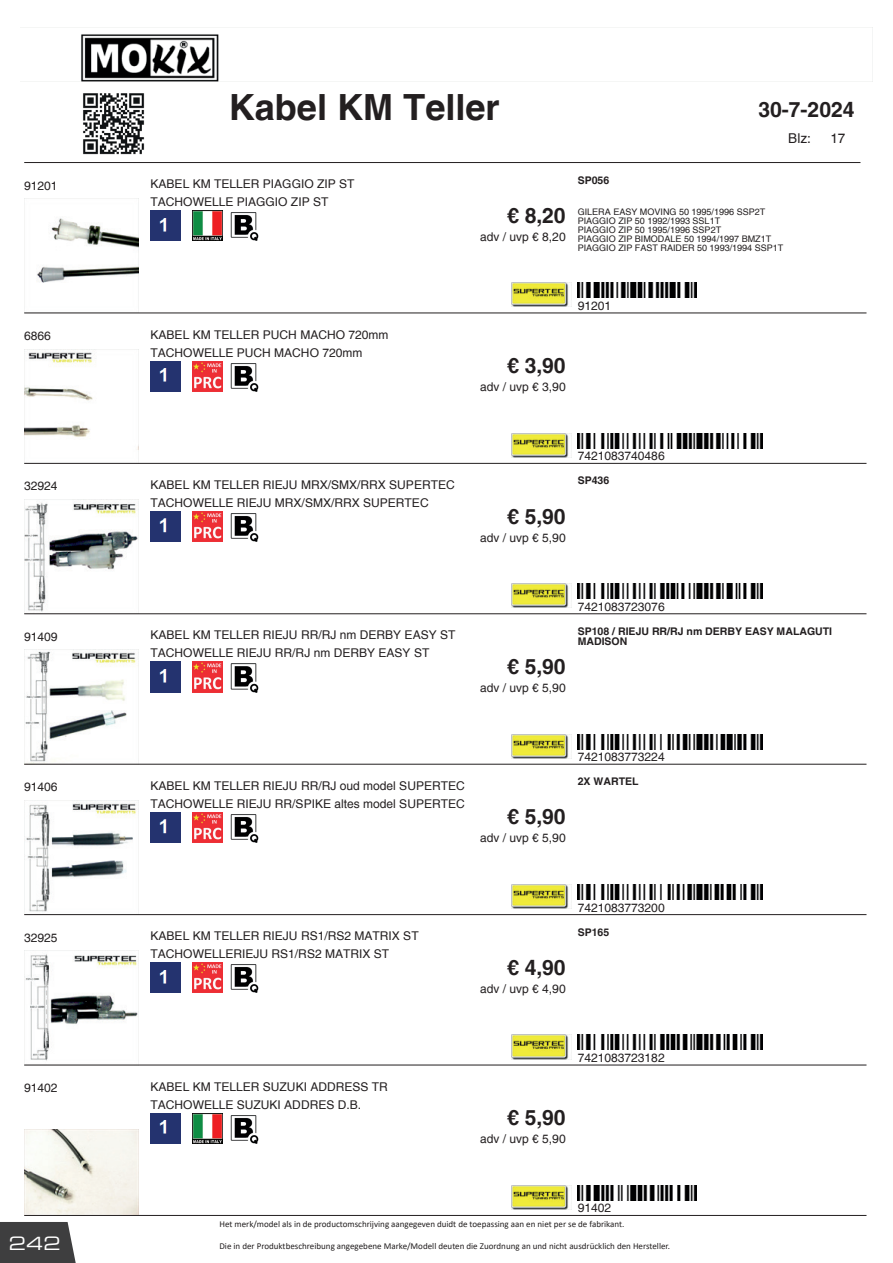
<style>
.page{position:relative;width:893px;height:1263px;background:#fff}
.page>*{position:absolute;margin:0;border:0;box-sizing:border-box;transform-origin:0 0}
.t1{font:700 36.15px "Helvetica";color:#231f20}
.t2{font:700 21px "Helvetica";color:#231f20}
.t3{font:18px "Eurostile Extended Two";color:#fff}
.t4{font:13.5px "Helvetica";color:#231f20}
.t5{font:12px/18px "Helvetica";color:#231f20}
.t6{font:700 10.5px/10.5px "Helvetica";color:#231f20}
.t7{font:9px/9px "Helvetica";color:#231f20}
.t8{font:9px "Calibri";color:#231f20}
.t9{font:9px "Calibri";color:#221f1f}
</style>
<div class="page">
<div style="left:0;top:1222px;width:76px;height:41px;background:#3e3e3f"></div>
<img style="left:81px;top:34px;width:138px;height:47px">
<hr style="left:24px;top:162px;width:836px;height:1px;background:#231f20">
<img style="left:512px;top:283px;width:60px;height:24px">
<img style="left:24px;top:200px;width:115px;height:113px">
<img style="left:578px;top:283px;width:118px;height:15px">
<img style="left:151px;top:211px;width:30px;height:30px">
<img style="left:193px;top:211px;width:30px;height:30px">
<img style="left:230px;top:212px;width:29px;height:29px">
<hr style="left:24px;top:313px;width:842px;height:1px;background:#231f20">
<img style="left:512px;top:433px;width:60px;height:24px">
<img style="left:24px;top:349px;width:115px;height:114px">
<img style="left:578px;top:433px;width:185px;height:15px">
<img style="left:151px;top:361px;width:30px;height:30px">
<img style="left:193px;top:361px;width:30px;height:30px">
<img style="left:230px;top:363px;width:29px;height:28px">
<hr style="left:24px;top:463px;width:842px;height:1px;background:#231f20">
<img style="left:512px;top:584px;width:60px;height:24px">
<img style="left:24px;top:499px;width:115px;height:114px">
<img style="left:578px;top:584px;width:185px;height:15px">
<img style="left:151px;top:511px;width:30px;height:31px">
<img style="left:193px;top:511px;width:30px;height:31px">
<img style="left:230px;top:513px;width:29px;height:29px">
<hr style="left:24px;top:613px;width:842px;height:1px;background:#231f20">
<img style="left:512px;top:734px;width:60px;height:24px">
<img style="left:24px;top:650px;width:115px;height:114px">
<img style="left:578px;top:734px;width:185px;height:15px">
<img style="left:151px;top:662px;width:30px;height:30px">
<img style="left:193px;top:662px;width:30px;height:30px">
<img style="left:230px;top:663px;width:29px;height:29px">
<hr style="left:24px;top:764px;width:842px;height:1px;background:#231f20">
<img style="left:512px;top:884px;width:60px;height:24px">
<img style="left:24px;top:800px;width:115px;height:113px">
<img style="left:578px;top:884px;width:185px;height:15px">
<img style="left:151px;top:812px;width:30px;height:30px">
<img style="left:193px;top:812px;width:30px;height:30px">
<img style="left:230px;top:814px;width:29px;height:28px">
<hr style="left:24px;top:914px;width:842px;height:1px;background:#231f20">
<img style="left:512px;top:1035px;width:60px;height:24px">
<img style="left:24px;top:952px;width:115px;height:113px">
<img style="left:578px;top:1035px;width:185px;height:15px">
<img style="left:151px;top:963px;width:30px;height:30px">
<img style="left:193px;top:963px;width:30px;height:30px">
<img style="left:230px;top:964px;width:29px;height:29px">
<hr style="left:24px;top:1065px;width:842px;height:1px;background:#231f20">
<img style="left:512px;top:1185px;width:60px;height:24px">
<img style="left:24px;top:1130px;width:115px;height:85px">
<img style="left:578px;top:1185px;width:118px;height:15px">
<img style="left:151px;top:1113px;width:30px;height:30px">
<img style="left:193px;top:1113px;width:30px;height:30px">
<img style="left:230px;top:1115px;width:29px;height:28px">
<hr style="left:24px;top:1215px;width:842px;height:1px;background:#231f20">
<img style="left:83px;top:93px;width:62px;height:62px">
<h1 class="t1" style="left:229px;top:85px;width:272px">Kabel KM Teller</h1>
<h2 class="t2" style="left:758px;top:97px;width:97px">30-7-2024</h2>
<p class="t4" style="left:788px;top:130px;width:24px">Blz:</p>
<p class="t4" style="left:830px;top:130px;width:17px">17</p>
<p class="t6" style="left:578px;top:175px;width:33px">SP056</p>
<p class="t5" style="left:24px;top:176px;width:35px">91201</p>
<p class="t5" style="left:151px;top:175px;width:205px">KABEL KM TELLER PIAGGIO ZIP ST<br>TACHOWELLE PIAGGIO ZIP ST</p>
<h2 class="t2" style="left:507px;top:202px;width:60px">€ 8,20</h2>
<p class="t5" style="left:480px;top:228px;width:87px">adv / uvp € 8,20</p>
<p class="t7" style="left:578px;top:208px;width:207px">GILERA EASY MOVING 50 1995/1996 SSP2T PIAGGIO ZIP 50 1992/1993 SSL1T<br>PIAGGIO ZIP 50 1995/1996 SSP2T<br>PIAGGIO ZIP BIMODALE 50 1994/1997 BMZ1T PIAGGIO ZIP FAST RAIDER 50 1993/1994 SSP1T</p>
<p class="t5" style="left:24px;top:327px;width:28px">6866</p>
<p class="t5" style="left:151px;top:325px;width:240px">KABEL KM TELLER PUCH MACHO 720mm<br>TACHOWELLE PUCH MACHO 720mm</p>
<p class="t5" style="left:578px;top:297px;width:35px">91201</p>
<h2 class="t2" style="left:507px;top:353px;width:60px">€ 3,90</h2>
<p class="t5" style="left:480px;top:378px;width:87px">adv / uvp € 3,90</p>
<p class="t5" style="left:24px;top:477px;width:35px">32924</p>
<p class="t5" style="left:151px;top:476px;width:306px">KABEL KM TELLER RIEJU MRX/SMX/RRX SUPERTEC<br>TACHOWELLE RIEJU MRX/SMX/RRX SUPERTEC</p>
<p class="t5" style="left:24px;top:628px;width:35px">91409</p>
<p class="t5" style="left:151px;top:626px;width:306px">KABEL KM TELLER RIEJU RR/RJ nm DERBY EASY ST<br>TACHOWELLE RIEJU RR/RJ nm DERBY EASY ST</p>
<h2 class="t2" style="left:507px;top:503px;width:60px">€ 5,90</h2>
<p class="t5" style="left:480px;top:528px;width:87px">adv / uvp € 5,90</p>
<p class="t5" style="left:578px;top:447px;width:88px">7421083740486</p>
<p class="t6" style="left:578px;top:475px;width:33px">SP436</p>
<h2 class="t2" style="left:507px;top:654px;width:60px">€ 5,90</h2>
<p class="t5" style="left:480px;top:679px;width:87px">adv / uvp € 5,90</p>
<p class="t5" style="left:578px;top:598px;width:88px">7421083723076</p>
<p class="t6" style="left:578px;top:626px;width:256px">SP108 / RIEJU RR/RJ nm DERBY EASY MALAGUTI<br>MADISON</p>
<p class="t5" style="left:24px;top:778px;width:35px">91406</p>
<p class="t5" style="left:151px;top:777px;width:316px">KABEL KM TELLER RIEJU RR/RJ oud model SUPERTEC<br>TACHOWELLE RIEJU RR/SPIKE altes model SUPERTEC</p>
<h2 class="t2" style="left:507px;top:804px;width:60px">€ 5,90</h2>
<p class="t5" style="left:480px;top:829px;width:87px">adv / uvp € 5,90</p>
<p class="t5" style="left:578px;top:748px;width:88px">7421083773224</p>
<p class="t6" style="left:578px;top:776px;width:62px">2X WARTEL</p>
<p class="t5" style="left:24px;top:928px;width:35px">32925</p>
<p class="t5" style="left:151px;top:927px;width:270px">KABEL KM TELLER RIEJU RS1/RS2 MATRIX ST<br>TACHOWELLERIEJU RS1/RS2 MATRIX ST</p>
<h2 class="t2" style="left:507px;top:954px;width:60px">€ 4,90</h2>
<p class="t5" style="left:480px;top:980px;width:87px">adv / uvp € 4,90</p>
<p class="t5" style="left:578px;top:898px;width:88px">7421083773200</p>
<p class="t6" style="left:578px;top:927px;width:33px">SP165</p>
<p class="t5" style="left:24px;top:1079px;width:35px">91402</p>
<p class="t5" style="left:151px;top:1077px;width:239px">KABEL KM TELLER SUZUKI ADDRESS TR<br>TACHOWELLE SUZUKI ADDRES D.B.</p>
<p class="t5" style="left:578px;top:1049px;width:88px">7421083723182</p>
<h2 class="t2" style="left:507px;top:1105px;width:60px">€ 5,90</h2>
<p class="t5" style="left:480px;top:1130px;width:87px">adv / uvp € 5,90</p>
<p class="t5" style="left:578px;top:1199px;width:35px">91402</p>
<h3 class="t3" style="left:9px;top:1231px;width:54px">242</h3>
<p class="t9" style="left:219px;top:1218px;width:407px">Het merk/model als in de productomschrijving aangegeven duidt de toepassing aan en niet per se de fabrikant.</p>
<p class="t8" style="left:219px;top:1239px;width:452px">Die in der Produktbeschreibung angegebene Marke/Modell deuten die Zuordnung an und nicht ausdrücklich den Hersteller.</p>
</div>
